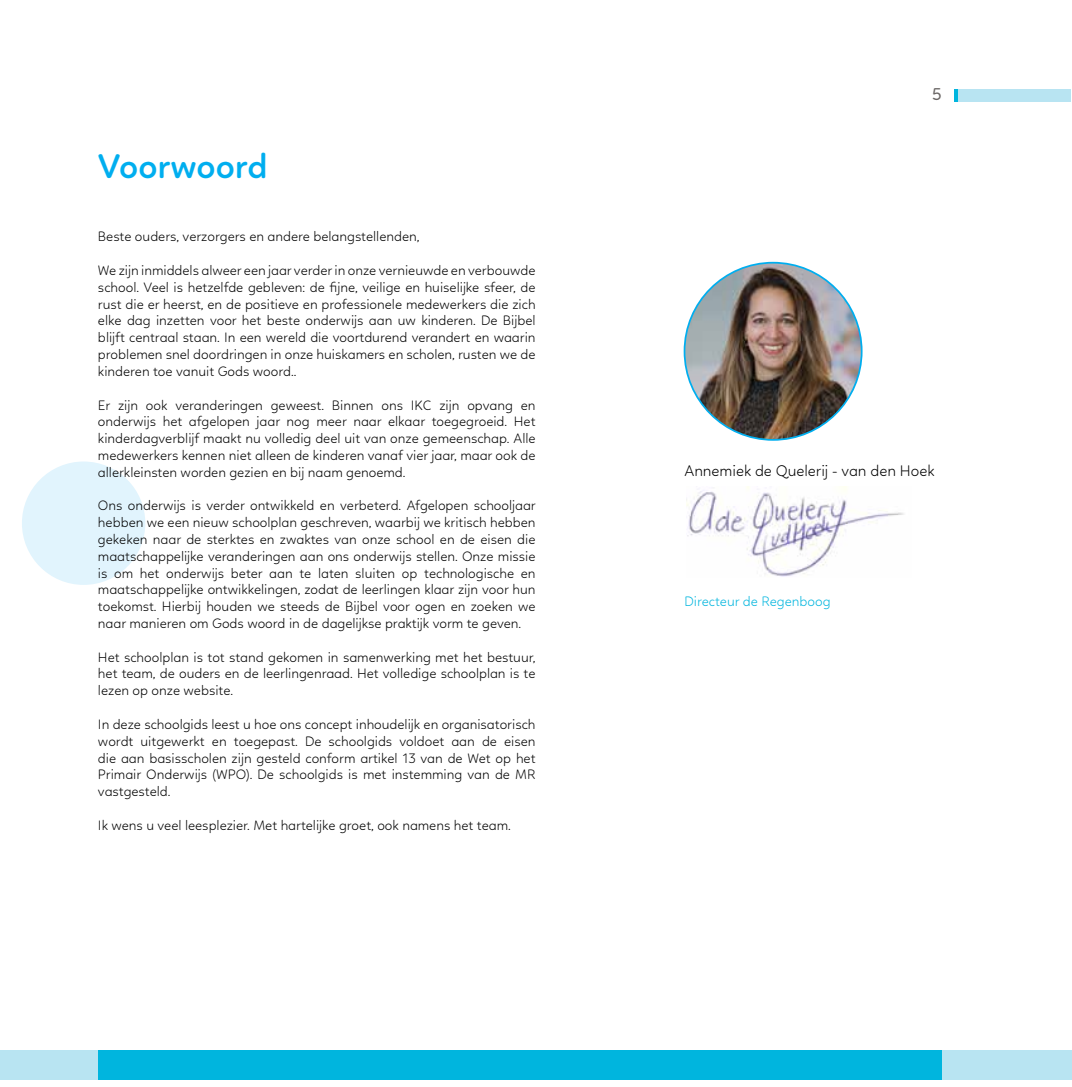
<style>
.page{position:relative;width:1072px;height:1087px;background:#fff}
.page>*{position:absolute;margin:0;border:0;box-sizing:border-box;transform-origin:0 0}
.t1{font:600 35px "Linotte";color:#00aeef}
.t2{font:17.5px "Linotte";color:#6a6665}
.t3{font:300 15.75px "Linotte";color:#000}
.t4{font:300 14px/16.8px "Linotte";color:#000;text-align:justify}
.t5{font:300 14px "Linotte";color:#00b5de}
</style>
<div class="page">
<div style="left:0;top:1049px;width:1071px;height:30px;background:#b8e4f2"></div>
<div style="left:98px;top:1049px;width:843px;height:30px;background:#00b5de"></div>
<img style="left:683px;top:262px;width:179px;height:179px">
<div style="left:22px;top:461px;width:123px;height:124px;background:#e1f4fd;border-radius:50%"></div>
<img style="left:686px;top:486px;width:218px;height:91px">
<div style="left:957px;top:89px;width:114px;height:12px;background:#b8e4f2"></div>
<svg style="left:954px;top:89px;width:3px;height:12px"></svg>
<h1 class="t1" style="left:98px;top:145px;width:171px">Voorwoord</h1>
<p class="t4" style="left:98px;top:228px;width:323px">Beste ouders, verzorgers en andere belangstellenden,</p>
<p class="t4" style="left:98px;top:262px;width:439px">We zijn inmiddels alweer een jaar verder in onze vernieuwde en verbouwde school. Veel is hetzelfde gebleven: de fijne, veilige en huiselijke sfeer, de rust die er heerst, en de positieve en professionele medewerkers die zich elke dag inzetten voor het beste onderwijs aan uw kinderen. De Bijbel blijft centraal staan. In een wereld die voortdurend verandert en waarin problemen snel doordringen in onze huiskamers en scholen, rusten we de kinderen toe vanuit Gods woord..</p>
<p class="t4" style="left:98px;top:396px;width:439px">Er zijn ook veranderingen geweest. Binnen ons IKC zijn opvang en onderwijs het afgelopen jaar nog meer naar elkaar toegegroeid. Het kinderdagverblijf maakt nu volledig deel uit van onze gemeenschap. Alle medewerkers kennen niet alleen de kinderen vanaf vier jaar, maar ook de allerkleinsten worden gezien en bij naam genoemd.</p>
<p class="t4" style="left:98px;top:497px;width:439px">Ons onderwijs is verder ontwikkeld en verbeterd. Afgelopen schooljaar hebben we een nieuw schoolplan geschreven, waarbij we kritisch hebben gekeken naar de sterktes en zwaktes van onze school en de eisen die maatschappelijke veranderingen aan ons onderwijs stellen. Onze missie is om het onderwijs beter aan te laten sluiten op technologische en maatschappelijke ontwikkelingen, zodat de leerlingen klaar zijn voor hun toekomst. Hierbij houden we steeds de Bijbel voor ogen en zoeken we naar manieren om Gods woord in de dagelijkse praktijk vorm te geven.</p>
<p class="t4" style="left:98px;top:648px;width:439px">Het schoolplan is tot stand gekomen in samenwerking met het bestuur, het team, de ouders en de leerlingenraad. Het volledige schoolplan is te lezen op onze website.</p>
<p class="t4" style="left:98px;top:715px;width:439px">In deze schoolgids leest u hoe ons concept inhoudelijk en organisatorisch wordt uitgewerkt en toegepast. De schoolgids voldoet aan de eisen die aan basisscholen zijn gesteld conform artikel 13 van de Wet op het Primair Onderwijs (WPO). De schoolgids is met instemming van de MR vastgesteld.</p>
<p class="t4" style="left:98px;top:816px;width:414px">Ik wens u veel leesplezier. Met hartelijke groet, ook namens het team.</p>
<p class="t2" style="left:932px;top:84px;width:11px">5</p>
<p class="t3" style="left:684px;top:461px;width:251px">Annemiek de Quelerij - van den Hoek</p>
<p class="t5" style="left:684px;top:592px;width:147px">Directeur de Regenboog</p>
</div>
